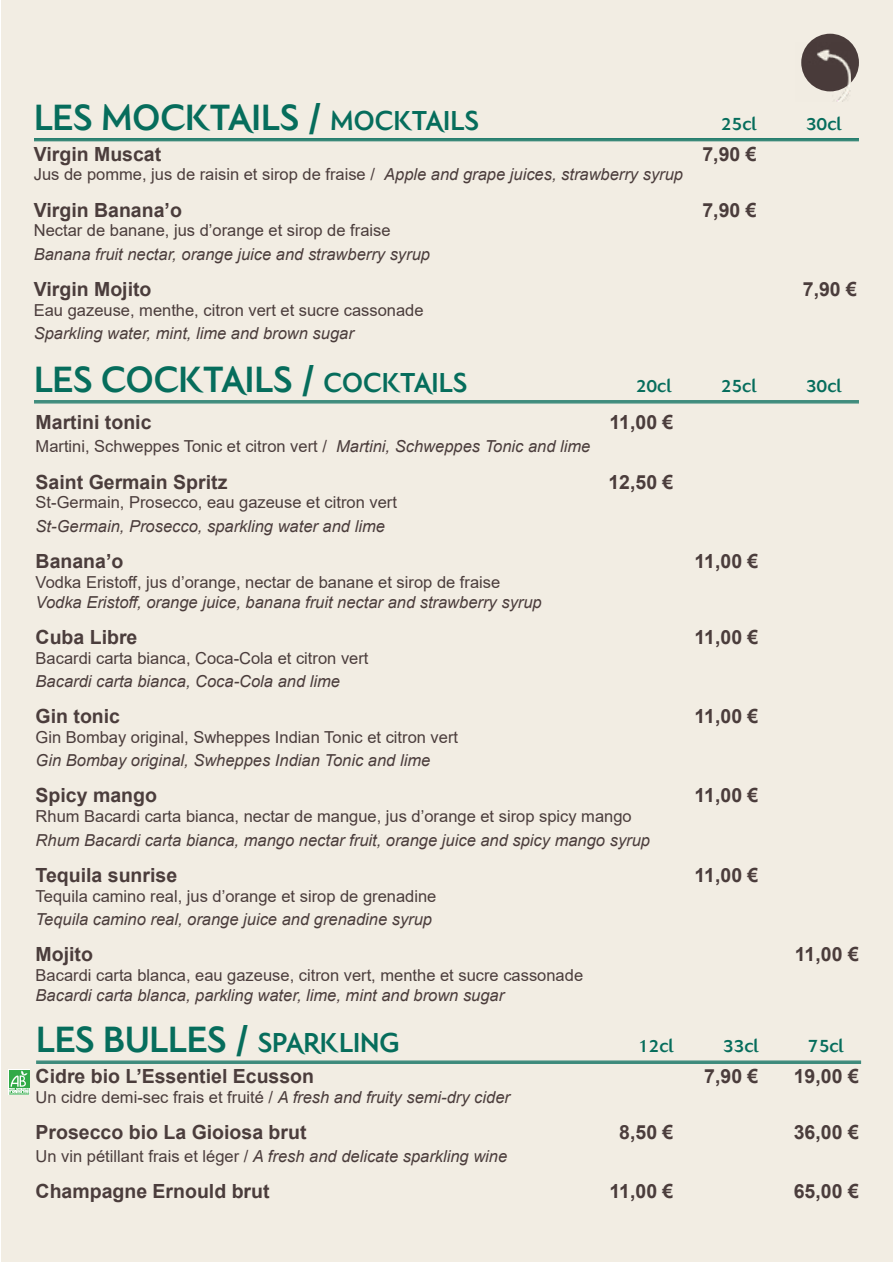
<style>
.page{position:relative;width:893px;height:1263px;background:#fff}
.page>*{position:absolute;margin:0;border:0;box-sizing:border-box;transform-origin:0 0}
.t1{font:700 36px "Nea";color:#066d5c}
.t2{font:700 19.5px "Arial";color:#4b3d3c}
.t3{font:700 18px "Nea";color:#066d5c}
.t4{font:16.5px "Arial";color:#4b3d3c}
.t5{font:italic 16.5px "Arial";color:#4b3d3c}
.s1{font-size:27px}
.s2{font-style:italic}
.s3{font-style:normal}
</style>
<div class="page">
<div style="left:1px;top:1px;width:891px;height:1261px;background:#f2ede3"></div>
<img style="left:801px;top:34px;width:58px;height:57px;border-radius:29px">
<img style="left:801px;top:43px;width:50px;height:59px">
<hr style="left:34px;top:138px;width:825px;height:1px;background:#066d5c">
<hr style="left:34px;top:139px;width:825px;height:1px;background:#066d5c">
<hr style="left:34px;top:140px;width:825px;height:1px;background:#066d5c">
<hr style="left:34px;top:400px;width:825px;height:1px;background:#066d5c">
<hr style="left:34px;top:402px;width:825px;height:1px;background:#066d5c">
<svg style="left:9px;top:1069px;width:21px;height:26px"></svg>
<svg style="left:9px;top:1070px;width:20px;height:25px"></svg>
<hr style="left:36px;top:1061px;width:825px;height:1px;background:#066d5c">
<hr style="left:36px;top:1062px;width:825px;height:1px;background:#066d5c">
<hr style="left:36px;top:1063px;width:825px;height:1px;background:#066d5c">
<h1 class="t1" style="left:34px;top:95px;width:446px">LES MOCKTAILS / <span class="s1">MOCKTAILS</span></h1>
<p class="t3" style="left:721px;top:112px;width:38px">25cl</p>
<p class="t3" style="left:806px;top:112px;width:38px">30cl</p>
<p class="t2" style="left:34px;top:140px;width:129px">Virgin Muscat</p>
<p class="t2" style="left:702px;top:140px;width:56px">7,90 €</p>
<p class="t4" style="left:34px;top:163px;width:651px">Jus de pomme, jus de raisin et sirop de fraise / <span class="s2">Apple and grape juices, strawberry syrup</span></p>
<p class="t2" style="left:34px;top:196px;width:150px">Virgin Banana’o</p>
<p class="t2" style="left:702px;top:196px;width:56px">7,90 €</p>
<p class="t4" style="left:34px;top:219px;width:358px">Nectar de banane, jus d’orange et sirop de fraise</p>
<p class="t5" style="left:34px;top:243px;width:398px">Banana fruit nectar, orange juice and strawberry syrup</p>
<p class="t2" style="left:34px;top:275px;width:119px">Virgin Mojito</p>
<p class="t2" style="left:803px;top:275px;width:56px">7,90 €</p>
<p class="t4" style="left:34px;top:299px;width:391px">Eau gazeuse, menthe, citron vert et sucre cassonade</p>
<p class="t5" style="left:34px;top:323px;width:322px">Sparkling water, mint, lime and brown sugar</p>
<h1 class="t1" style="left:34px;top:357px;width:435px">LES COCKTAILS / <span class="s1">COCKTAILS</span></h1>
<p class="t3" style="left:636px;top:374px;width:38px">20cl</p>
<p class="t3" style="left:721px;top:374px;width:38px">25cl</p>
<p class="t3" style="left:806px;top:374px;width:38px">30cl</p>
<p class="t2" style="left:36px;top:408px;width:117px">Martini tonic</p>
<p class="t2" style="left:609px;top:408px;width:65px">11,00 €</p>
<p class="t4" style="left:36px;top:435px;width:556px">Martini, Schweppes Tonic et citron vert / <span class="s2">Martini, Schweppes Tonic and lime</span></p>
<p class="t2" style="left:36px;top:468px;width:193px">Saint Germain Spritz</p>
<p class="t2" style="left:608px;top:468px;width:67px">12,50 €</p>
<p class="t4" style="left:36px;top:491px;width:363px">St-Germain, Prosecco, eau gazeuse et citron vert</p>
<p class="t5" style="left:36px;top:515px;width:351px">St-Germain, Prosecco, sparkling water and lime</p>
<p class="t2" style="left:36px;top:547px;width:89px">Banana’o</p>
<p class="t2" style="left:694px;top:547px;width:65px">11,00 €</p>
<p class="t4" style="left:36px;top:571px;width:466px">Vodka Eristoff, jus d’orange, nectar de banane et sirop de fraise</p>
<p class="t5" style="left:36px;top:591px;width:508px">Vodka Eristoff, orange juice, banana fruit nectar and strawberry syrup</p>
<p class="t2" style="left:36px;top:623px;width:103px">Cuba Libre</p>
<p class="t2" style="left:694px;top:623px;width:65px">11,00 €</p>
<p class="t4" style="left:36px;top:646px;width:334px">Bacardi carta bianca, Coca-Cola et citron vert</p>
<p class="t5" style="left:36px;top:670px;width:306px">Bacardi carta bianca, Coca-Cola and lime</p>
<p class="t2" style="left:36px;top:702px;width:86px">Gin tonic</p>
<p class="t2" style="left:694px;top:702px;width:65px">11,00 €</p>
<p class="t4" style="left:36px;top:726px;width:424px">Gin Bombay original, Swheppes Indian Tonic et citron vert</p>
<p class="t5" style="left:36px;top:750px;width:396px">Gin Bombay original, Swheppes Indian Tonic and lime</p>
<p class="t2" style="left:36px;top:782px;width:123px">Spicy mango</p>
<p class="t2" style="left:694px;top:782px;width:65px">11,00 €</p>
<p class="t4" style="left:36px;top:805px;width:598px">Rhum Bacardi carta bianca, nectar de mangue, jus d’orange et sirop spicy mango</p>
<p class="t5" style="left:36px;top:829px;width:616px">Rhum Bacardi carta bianca, mango nectar fruit, orange juice and spicy mango syrup</p>
<p class="t2" style="left:36px;top:861px;width:143px">Tequila sunrise</p>
<p class="t2" style="left:694px;top:861px;width:65px">11,00 €</p>
<p class="t4" style="left:36px;top:884px;width:402px">Tequila camino real, jus d’orange et sirop de grenadine</p>
<p class="t5" style="left:36px;top:908px;width:398px">Tequila camino real, orange juice and grenadine syrup</p>
<p class="t2" style="left:36px;top:940px;width:59px">Mojito</p>
<p class="t2" style="left:795px;top:940px;width:65px">11,00 €</p>
<p class="t4" style="left:36px;top:964px;width:549px">Bacardi carta blanca, eau gazeuse, citron vert, menthe et sucre cassonade</p>
<p class="t5" style="left:36px;top:984px;width:470px">Bacardi carta blanca, parkling water, lime, mint and brown sugar</p>
<h1 class="t1" style="left:36px;top:1017px;width:365px">LES BULLES / <span class="s1">SPARKLING</span></h1>
<p class="t3" style="left:638px;top:1035px;width:38px">12cl</p>
<p class="t3" style="left:723px;top:1035px;width:38px">33cl</p>
<p class="t3" style="left:808px;top:1035px;width:38px">75cl</p>
<p class="t2" style="left:36px;top:1062px;width:280px">Cidre bio L’Essentiel Ecusson</p>
<p class="t2" style="left:704px;top:1062px;width:56px">7,90 €</p>
<p class="t2" style="left:794px;top:1062px;width:67px">19,00 €</p>
<p class="t4" style="left:36px;top:1085px;width:476px">Un cidre demi-sec frais et fruité / <span class="s2">A fresh and fruity semi-dry cider</span></p>
<p class="t2" style="left:36px;top:1118px;width:272px">Prosecco bio La Gioiosa brut</p>
<p class="t2" style="left:619px;top:1118px;width:56px">8,50 €</p>
<p class="t2" style="left:794px;top:1118px;width:67px">36,00 €</p>
<p class="t5" style="left:36px;top:1146px;width:473px"><span class="s3">Un vin pétillant frais et léger /</span> A fresh and delicate sparkling wine</p>
<p class="t2" style="left:36px;top:1178px;width:236px">Champagne Ernould brut</p>
<p class="t2" style="left:609px;top:1178px;width:65px">11,00 €</p>
<p class="t2" style="left:794px;top:1178px;width:67px">65,00 €</p>
</div>
